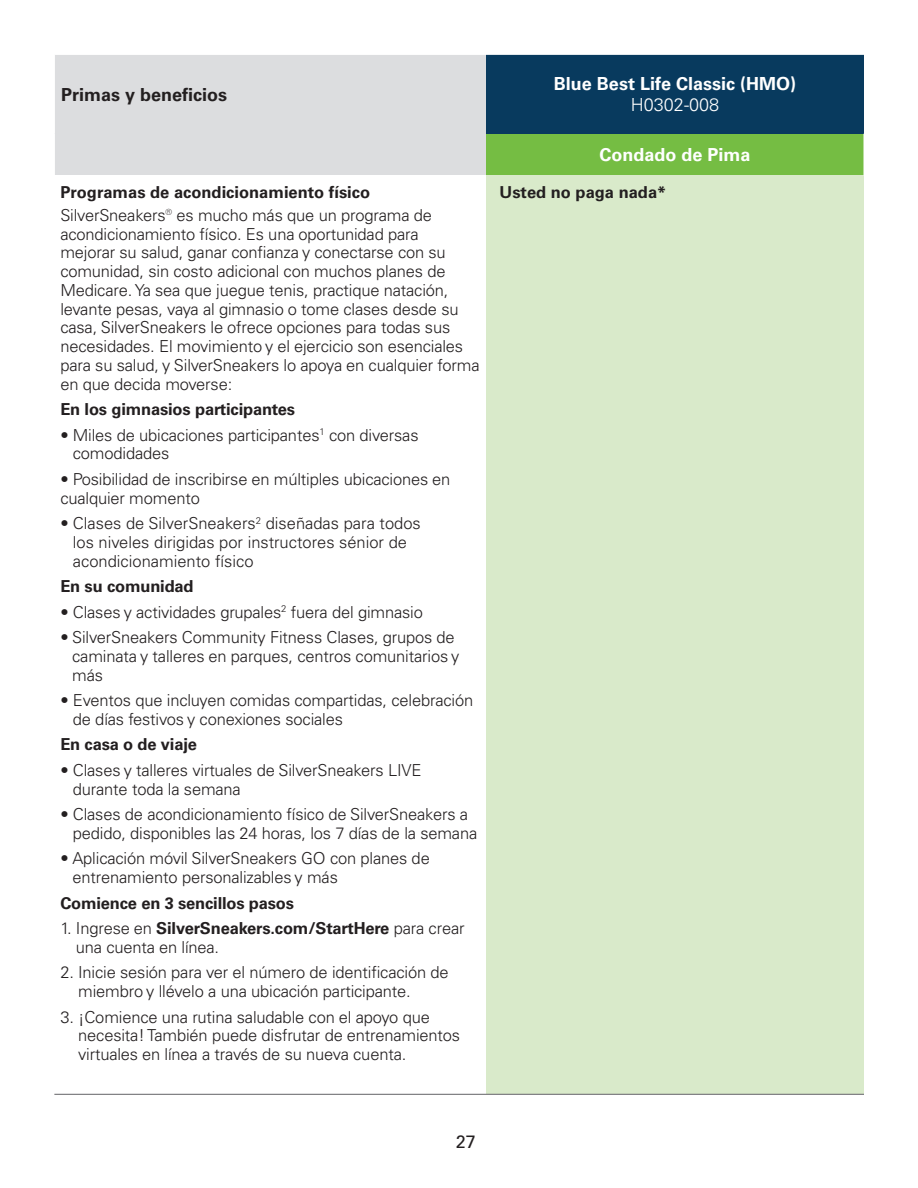
<style>
.page{position:relative;width:918px;height:1188px;background:#fff}
.page>*{position:absolute;margin:0;border:0;box-sizing:border-box;transform-origin:0 0}
.Table_text{font:700 18px "Univers LT Pro 65";color:#fff}
.t1{font:700 18px "Univers LT Pro 65";color:#231f20}
.Table_text-2{font:300 18px "Univers LT Pro 45";color:#fff}
.t2{font:18px "Univers LT Pro 55 Roman";color:#231f20}
.Table_text-3{font:300 16.5px/18.8px "Univers LT Pro 45";letter-spacing:-.01em;color:#231f20}
.Table_text-4{font:700 16.5px "Univers LT Pro 65";letter-spacing:-.01em;color:#231f20}
.s1{font-family:"Univers LT Pro 65";font-weight:700}
</style>
<div class="page">
<div style="left:55px;top:55px;width:431px;height:120px;background:#dcdddf"></div>
<div style="left:486px;top:54px;width:378px;height:80px;background:#083a5e"></div>
<div style="left:486px;top:134px;width:378px;height:41px;background:#75bd43"></div>
<div style="left:486px;top:175px;width:378px;height:919px;background:#d9eaca"></div>
<hr style="left:486px;top:1094px;width:378px;height:1px;background:#636366">
<hr style="left:54px;top:1094px;width:432px;height:1px;background:#636366">
<hr style="left:486px;top:54px;width:378px;height:1px;background:#fff">
<p class="t1" style="left:61px;top:82px;width:168px">Primas y beneficios</p>
<p class="Table_text-4" style="left:60px;top:180px;width:311px">Programas de acondicionamiento físico</p>
<p class="Table_text-3" style="left:60px;top:205px;width:421px">SilverSneakers® es mucho más que un programa de acondicionamiento físico. Es una oportunidad para<br>mejorar su salud, ganar confianza y conectarse con su comunidad, sin costo adicional con muchos planes de Medicare. Ya sea que juegue tenis, practique natación, levante pesas, vaya al gimnasio o tome clases desde su casa, SilverSneakers le ofrece opciones para todas sus necesidades. El movimiento y el ejercicio son esenciales para su salud, y SilverSneakers lo apoya en cualquier forma en que decida moverse:</p>
<p class="Table_text-4" style="left:60px;top:398px;width:236px">En los gimnasios participantes</p>
<p class="Table_text-3" style="left:73px;top:425px;width:347px;text-indent:-13px">• Miles de ubicaciones participantes<sup>1</sup> con diversas comodidades</p>
<p class="Table_text-3" style="left:60px;top:469px;width:392px">• Posibilidad de inscribirse en múltiples ubicaciones en cualquier momento</p>
<p class="Table_text-3" style="left:73px;top:513px;width:349px;text-indent:-13px">• Clases de SilverSneakers<sup>2</sup> diseñadas para todos los niveles dirigidas por instructores sénior de acondicionamiento físico</p>
<p class="Table_text-4" style="left:60px;top:575px;width:135px">En su comunidad</p>
<p class="Table_text-3" style="left:60px;top:602px;width:364px">• Clases y actividades grupales<sup>2</sup> fuera del gimnasio</p>
<p class="Table_text-3" style="left:72px;top:627px;width:389px;text-indent:-12px">• SilverSneakers Community Fitness Clases, grupos de caminata y talleres en parques, centros comunitarios y más</p>
<p class="Table_text-3" style="left:73px;top:690px;width:402px;text-indent:-13px">• Eventos que incluyen comidas compartidas, celebración de días festivos y conexiones sociales</p>
<p class="Table_text-4" style="left:60px;top:733px;width:138px">En casa o de viaje</p>
<p class="Table_text-3" style="left:73px;top:760px;width:350px;text-indent:-13px">• Clases y talleres virtuales de SilverSneakers LIVE durante toda la semana</p>
<p class="Table_text-3" style="left:73px;top:804px;width:406px;text-indent:-13px">• Clases de acondicionamiento físico de SilverSneakers a pedido, disponibles las 24 horas, los 7 días de la semana</p>
<p class="Table_text-3" style="left:72px;top:849px;width:359px;text-indent:-12px">• Aplicación móvil SilverSneakers GO con planes de entrenamiento personalizables y más</p>
<p class="Table_text-4" style="left:60px;top:891px;width:235px">Comience en 3 sencillos pasos</p>
<p class="Table_text-3" style="left:76px;top:918px;width:390px;text-indent:-16px">1. Ingrese en <span class="s1">SilverSneakers.com/StartHere</span> para crear una cuenta en línea.</p>
<p class="Table_text-3" style="left:78px;top:963px;width:372px;text-indent:-18px">2. Inicie sesión para ver el número de identificación de miembro y llévelo a una ubicación participante.</p>
<p class="Table_text-3" style="left:78px;top:1007px;width:383px;text-indent:-18px">3. ¡Comience una rutina saludable con el apoyo que necesita! También puede disfrutar de entrenamientos virtuales en línea a través de su nueva cuenta.</p>
<p class="Table_text" style="left:554px;top:71px;width:244px">Blue Best Life Classic (HMO)</p>
<p class="Table_text-2" style="left:631px;top:93px;width:90px">H0302-008</p>
<p class="Table_text" style="left:599px;top:142px;width:153px">Condado de Pima</p>
<p class="Table_text-4" style="left:500px;top:180px;width:168px">Usted no paga nada*</p>
<p class="t2" style="left:456px;top:1129px;width:22px">27</p>
</div>
